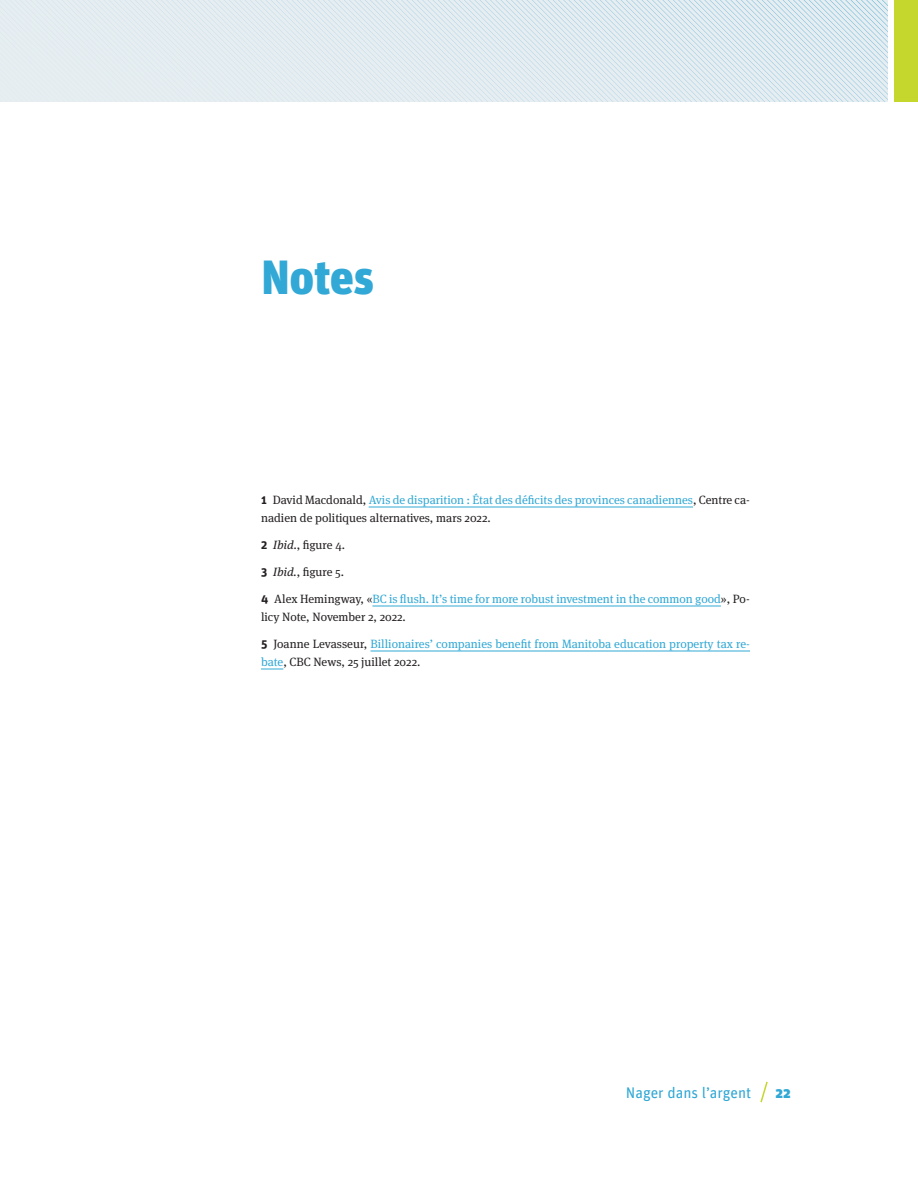
<style>
.page{position:relative;width:918px;height:1188px;background:#fff}
.page>*{position:absolute;margin:0;border:0;box-sizing:border-box;transform-origin:0 0}
.Chapter_title{font:900 48px "Unit Pro";letter-spacing:-.01em;color:#31a8d5}
.t1{font:15.3px "Unit Pro";color:#31a8d5}
.t2{font:900 15.3px "Unit Pro";color:#31a8d5}
.Notes{font:12px/18px "Meta Serif Pro";color:#31a8d5}
.Notes__first_note{font:12px/18px "Meta Serif Pro";color:#231f20}
.Notes-2{font:12px "Meta Serif Pro";color:#231f20}
.s1{font-family:"Unit Pro";font-weight:700}
.s2{color:#31a8d5}
.s3{font-style:italic}
.s4{font-family:"Unit Pro";font-weight:700;color:#231f20}
.s5{color:#231f20}
</style>
<div class="page">
<svg style="left:760px;top:1081px;width:8px;height:22px"></svg>
<div style="left:0;top:0;width:888px;height:102px;background:#e7eef1"></div>
<div style="left:894px;top:0;width:24px;height:102px;background:#c5d62d"></div>
<svg style="left:138px;top:0;width:750px;height:102px"></svg>
<hr style="left:369px;top:507px;width:324px;height:1px;background:#31a8d5">
<hr style="left:372px;top:606px;width:349px;height:1px;background:#31a8d5">
<hr style="left:371px;top:651px;width:379px;height:1px;background:#31a8d5">
<svg style="left:261px;top:669px;width:22px;height:1px"></svg>
<h2 class="Chapter_title" style="left:261px;top:241px;width:115px">Notes</h2>
<p class="Notes__first_note" style="left:261px;top:490px;width:491px"><span class="s1">1</span> David Macdonald, <span class="s2">Avis de disparition : État des déficits des provinces canadiennes</span>, Centre ca&shy;nadien de politiques alternatives, mars 2022.</p>
<p class="Notes-2" style="left:261px;top:536px;width:86px"><span class="s1">2</span> <span class="s3">Ibid.</span>, figure 4.</p>
<p class="Notes-2" style="left:261px;top:563px;width:85px"><span class="s1">3</span> <span class="s3">Ibid.</span>, figure 5.</p>
<p class="Notes" style="left:261px;top:589px;width:491px"><span class="s4">4</span> <span class="s5">Alex Hemingway, «</span>BC is flush. It’s time for more robust investment in the common good<span class="s5">», Po&shy;licy Note, November 2, 2022.</span></p>
<p class="Notes" style="left:261px;top:634px;width:491px"><span class="s4">5</span> <span class="s5">Joanne Levasseur,</span> Billionaires’ companies benefit from Manitoba education property tax re&shy;bate<span class="s5">, CBC News, 25 juillet 2022.</span></p>
<p class="t1" style="left:626px;top:1082px;width:127px">Nager dans l’argent</p>
<p class="t2" style="left:776px;top:1081px;width:16px">22</p>
</div>
